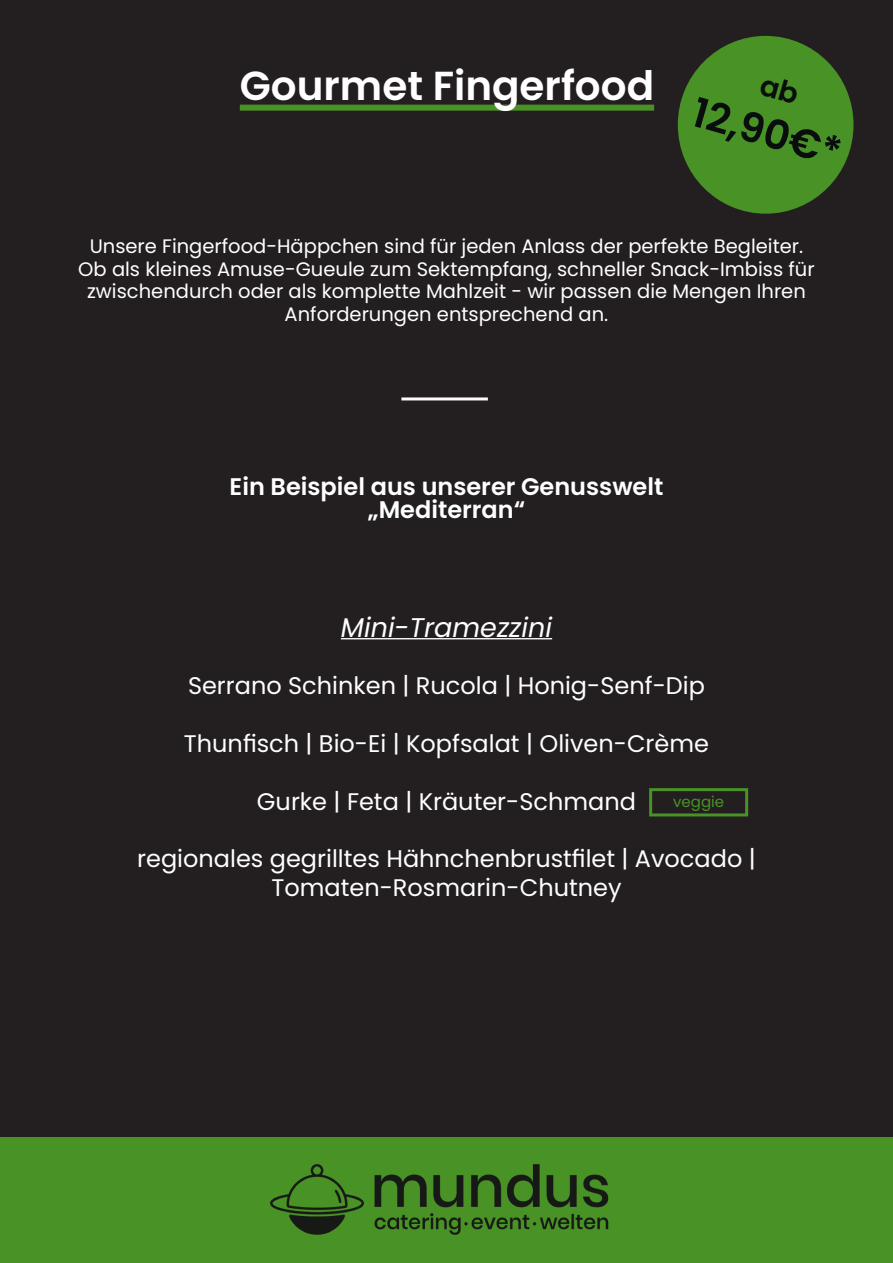
<style>
.page{position:relative;width:893px;height:1263px;background:#fff}
.page>*{position:absolute;margin:0;border:0;box-sizing:border-box;transform-origin:0 0}
.t1{font:600 40.5px "Poppins";color:#fff}
.t2{font:600 40.5px "Poppins";color:#090d0d}
.t3{font:italic 27px "Poppins";color:#fff}
.t4{font:24px "Poppins";color:#fff}
.t5{font:600 24px "Poppins";color:#fff}
.t6{font:19.5px/22.5px "Poppins";color:#fff;text-align:center}
.t7{font:15px "Poppins";color:#499226}
</style>
<div class="page">
<div style="left:0;top:0;width:893px;height:1137px;background:#231f20"></div>
<div style="left:0;top:1137px;width:893px;height:126px;background:#499226"></div>
<div style="left:240px;top:105px;width:414px;height:6px;background:#499226"></div>
<hr style="left:341px;top:638px;width:211px;height:1px;background:#fff">
<hr style="left:401px;top:397px;width:87px;height:3px;background:#fbfbfa">
<div style="left:678px;top:36px;width:175px;height:178px;background:#499226;border-radius:50%"></div>
<div style="left:649px;top:788px;width:99px;height:28px;border:3px solid #499226"></div>
<img style="left:270px;top:1164px;width:339px;height:71px">
<p class="t1" style="left:240px;top:62px;width:416px">Gourmet Fingerfood</p>
<p class="t2" style="left:700px;top:89px;width:155px;rotate:16deg">12,90€*</p>
<p class="t6" style="left:78px;top:235px;width:738px">Unsere Fingerfood-Häppchen sind für jeden Anlass der perfekte Begleiter.<br>Ob als kleines Amuse-Gueule zum Sektempfang, schneller Snack-Imbiss für zwischendurch oder als komplette Mahlzeit - wir passen die Mengen Ihren Anforderungen entsprechend an.</p>
<p class="t5" style="left:230px;top:473px;width:435px">Ein Beispiel aus unserer Genusswelt</p>
<p class="t5" style="left:368px;top:495px;width:159px">„Mediterran“</p>
<p class="t3" style="left:341px;top:612px;width:213px">Mini-Tramezzini</p>
<p class="t4" style="left:188px;top:672px;width:518px">Serrano Schinken | Rucola | Honig-Senf-Dip</p>
<p class="t4" style="left:184px;top:730px;width:527px">Thunfisch | Bio-Ei | Kopfsalat | Oliven-Crème</p>
<p class="t4" style="left:257px;top:787px;width:381px">Gurke | Feta | Kräuter-Schmand</p>
<p class="t4" style="left:137px;top:845px;width:620px">regionales gegrilltes Hähnchenbrustfilet | Avocado |</p>
<p class="t4" style="left:271px;top:874px;width:352px">Tomaten-Rosmarin-Chutney</p>
<p class="t7" style="left:673px;top:793px;width:52px">veggie</p>
</div>
